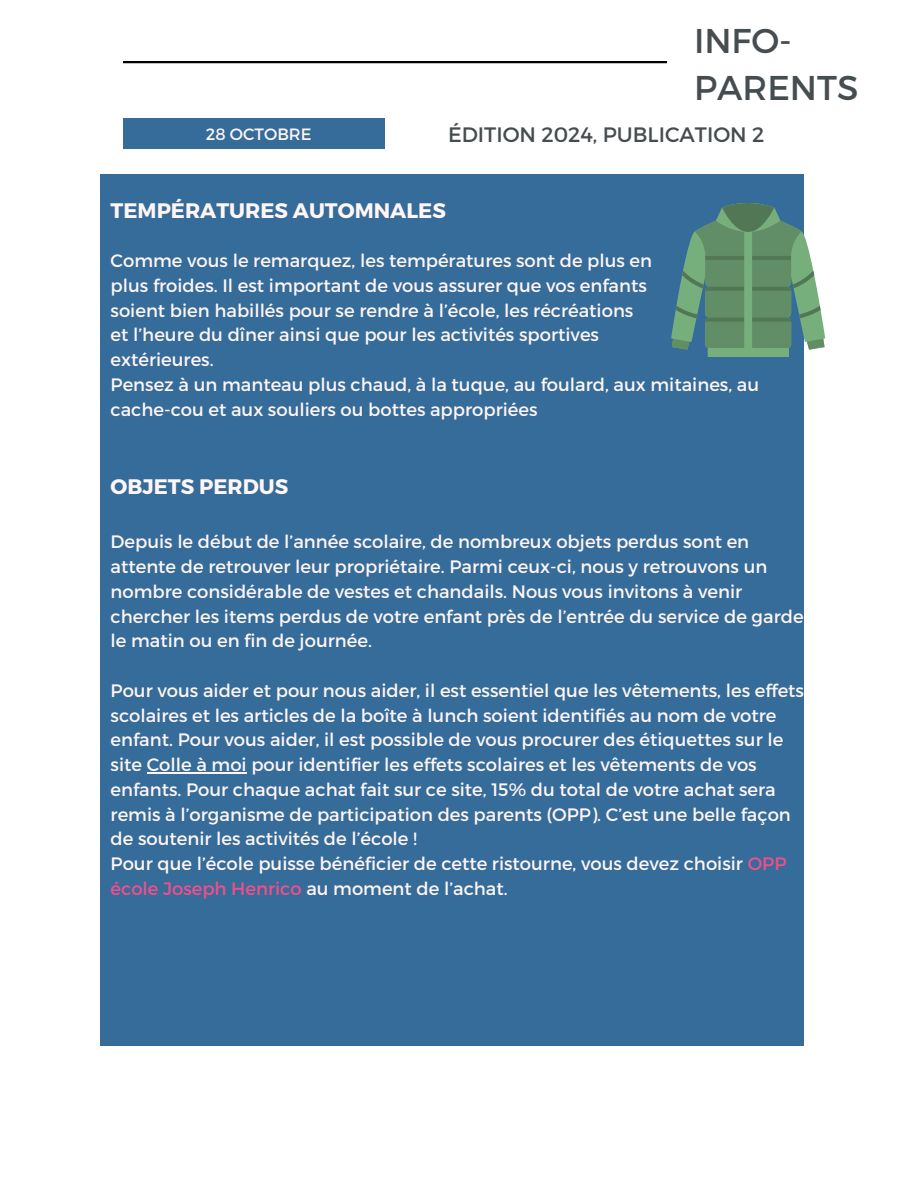
<style>
.page{position:relative;width:918px;height:1188px;background:#fff}
.page>*{position:absolute;margin:0;border:0;box-sizing:border-box;transform-origin:0 0}
.t1{font:34.35px/47.2px "Montserrat";color:#464d50}
.t2{font:700 21px "Montserrat";color:#fff5f5}
.t3{font:20.85px "Montserrat";color:#464d50}
.t4{font:18px/24.8px "Montserrat";color:#fff5f5}
.t5{font:16.35px "Montserrat";color:#fff5f5}
.s1{color:#f24e89}
</style>
<div class="page">
<hr style="left:123px;top:61px;width:544px;height:2px;background:#000">
<div style="left:123px;top:118px;width:262px;height:31px;background:#356c9a"></div>
<div style="left:100px;top:175px;width:703px;height:870px;background:#356c9a"></div>
<hr style="left:147px;top:772px;width:100px;height:1px;background:#fff5f5">
<svg style="left:671px;top:197px;width:154px;height:160px"></svg>
<h3 class="t1" style="left:694px;top:15px;width:166px">INFO-<br>PARENTS</h3>
<p class="t5" style="left:206px;top:124px;width:107px">28 OCTOBRE</p>
<h1 class="t3" style="left:448px;top:121px;width:318px">ÉDITION 2024, PUBLICATION 2</h1>
<p class="t2" style="left:111px;top:197px;width:337px">TEMPÉRATURES AUTOMNALES</p>
<p class="t4" style="left:111px;top:247px;width:650px">Comme vous le remarquez, les températures sont de plus en<br>plus froides. Il est important de vous assurer que vos enfants<br>soient bien habillés pour se rendre à l’école, les récréations<br>et l’heure du dîner ainsi que pour les activités sportives<br>extérieures.<br>Pensez à un manteau plus chaud, à la tuque, au foulard, aux mitaines, au cache-cou et aux souliers ou bottes appropriées</p>
<p class="t2" style="left:111px;top:473px;width:179px">OBJETS PERDUS</p>
<p class="t4" style="left:111px;top:529px;width:695px">Depuis le début de l’année scolaire, de nombreux objets perdus sont en attente de retrouver leur propriétaire. Parmi ceux-ci, nous y retrouvons un nombre considérable de vestes et chandails. Nous vous invitons à venir chercher les items perdus de votre enfant près de l’entrée du service de garde le matin ou en fin de journée.</p>
<p class="t4" style="left:111px;top:677px;width:695px">Pour vous aider et pour nous aider, il est essentiel que les vêtements, les effets scolaires et les articles de la boîte à lunch soient identifiés au nom de votre enfant. Pour vous aider, il est possible de vous procurer des étiquettes sur le site Colle à moi pour identifier les effets scolaires et les vêtements de vos enfants. Pour chaque achat fait sur ce site, 15% du total de votre achat sera remis à l’organisme de participation des parents (OPP). C’est une belle façon de soutenir les activités de l’école !<br>Pour que l’école puisse bénéficier de cette ristourne, vous devez choisir <span class="s1">OPP école Joseph Henrico</span> au moment de l’achat.</p>
</div>
